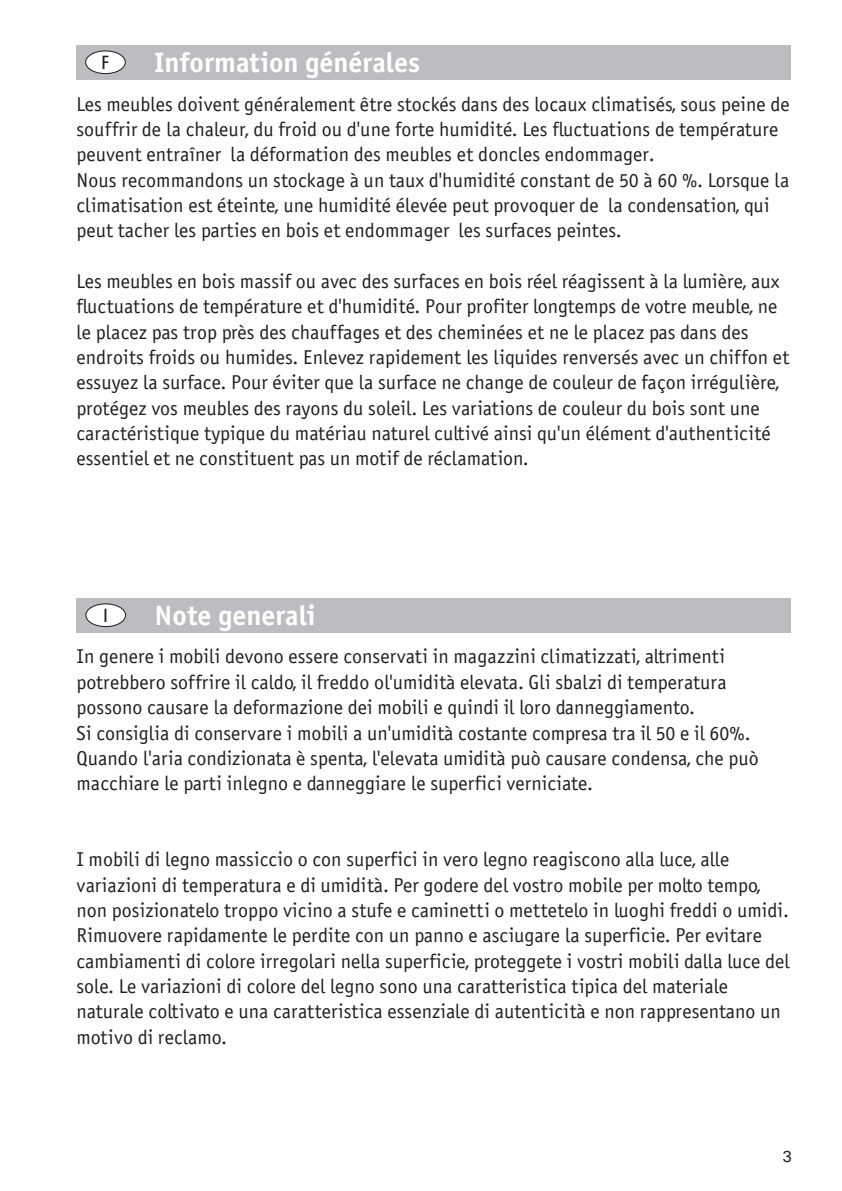
<style>
.page{position:relative;width:842px;height:1191px;background:#fff}
.page>*{position:absolute;margin:0;border:0;box-sizing:border-box;transform-origin:0 0}
.t1{font:28px "Officina Sans Bold TT";color:#fff}
.t2{font:20px/25.4px "Officina Sans Book TT";color:#231f20}
.t3{font:500 condensed 19.4px "Univers";color:#231f20}
.t4{font:500 16px "Univers";color:#231f20}
</style>
<div class="page">
<div style="left:77px;top:45px;width:714px;height:34px;background:#bcbdc0"></div>
<div style="left:85px;top:50px;width:41px;height:24px;background:#fff;border:1px solid #231f20;border-radius:50%"></div>
<div style="left:77px;top:598px;width:714px;height:34px;background:#bcbdc0"></div>
<div style="left:85px;top:603px;width:41px;height:24px;background:#fff;border:1px solid #231f20;border-radius:50%"></div>
<p class="t3" style="left:102px;top:51px;width:9px">F</p>
<h1 class="t1" style="left:155px;top:45px;width:267px">Information générales</h1>
<p class="t2" style="left:77px;top:91px;width:715px">Les meubles doivent généralement être stockés dans des locaux climatisés, sous peine de souffrir de la chaleur, du froid ou d'une forte humidité. Les fluctuations de température peuvent entraîner la déformation des meubles et donc les endommager.<br>Nous recommandons un stockage à un taux d'humidité constant de 50 à 60 %. Lorsque la climatisation est éteinte, une humidité élevée peut provoquer de la condensation, qui peut tacher les parties en bois et endommager les surfaces peintes.</p>
<p class="t2" style="left:76px;top:269px;width:714px">Les meubles en bois massif ou avec des surfaces en bois réel réagissent à la lumière, aux fluctuations de température et d'humidité. Pour profiter longtemps de votre meuble, ne le placez pas trop près des chauffages et des cheminées et ne le placez pas dans des endroits froids ou humides. Enlevez rapidement les liquides renversés avec un chiffon et essuyez la surface. Pour éviter que la surface ne change de couleur de façon irrégulière, protégez vos meubles des rayons du soleil. Les variations de couleur du bois sont une caractéristique typique du matériau naturel cultivé ainsi qu'un élément d'authenticité essentiel et ne constituent pas un motif de réclamation.</p>
<p class="t3" style="left:104px;top:604px;width:6px">I</p>
<h1 class="t1" style="left:155px;top:598px;width:162px">Note generali</h1>
<p class="t2" style="left:77px;top:644px;width:684px">In genere i mobili devono essere conservati in magazzini climatizzati, altrimenti potrebbero soffrire il caldo, il freddo o l'umidità elevata. Gli sbalzi di temperatura possono causare la deformazione dei mobili e quindi il loro danneggiamento.<br>Si consiglia di conservare i mobili a un'umidità costante compresa tra il 50 e il 60%.<br>Quando l'aria condizionata è spenta, l'elevata umidità può causare condensa, che può macchiare le parti in legno e danneggiare le superfici verniciate.</p>
<p class="t2" style="left:76px;top:847px;width:715px">I mobili di legno massiccio o con superfici in vero legno reagiscono alla luce, alle variazioni di temperatura e di umidità. Per godere del vostro mobile per molto tempo, non posizionatelo troppo vicino a stufe e caminetti o mettetelo in luoghi freddi o umidi.<br>Rimuovere rapidamente le perdite con un panno e asciugare la superficie. Per evitare cambiamenti di colore irregolari nella superficie, proteggete i vostri mobili dalla luce del sole. Le variazioni di colore del legno sono una caratteristica tipica del materiale naturale coltivato e una caratteristica essenziale di autenticità e non rappresentano un motivo di reclamo.</p>
<p class="t4" style="left:782px;top:1146px;width:12px">3</p>
</div>
